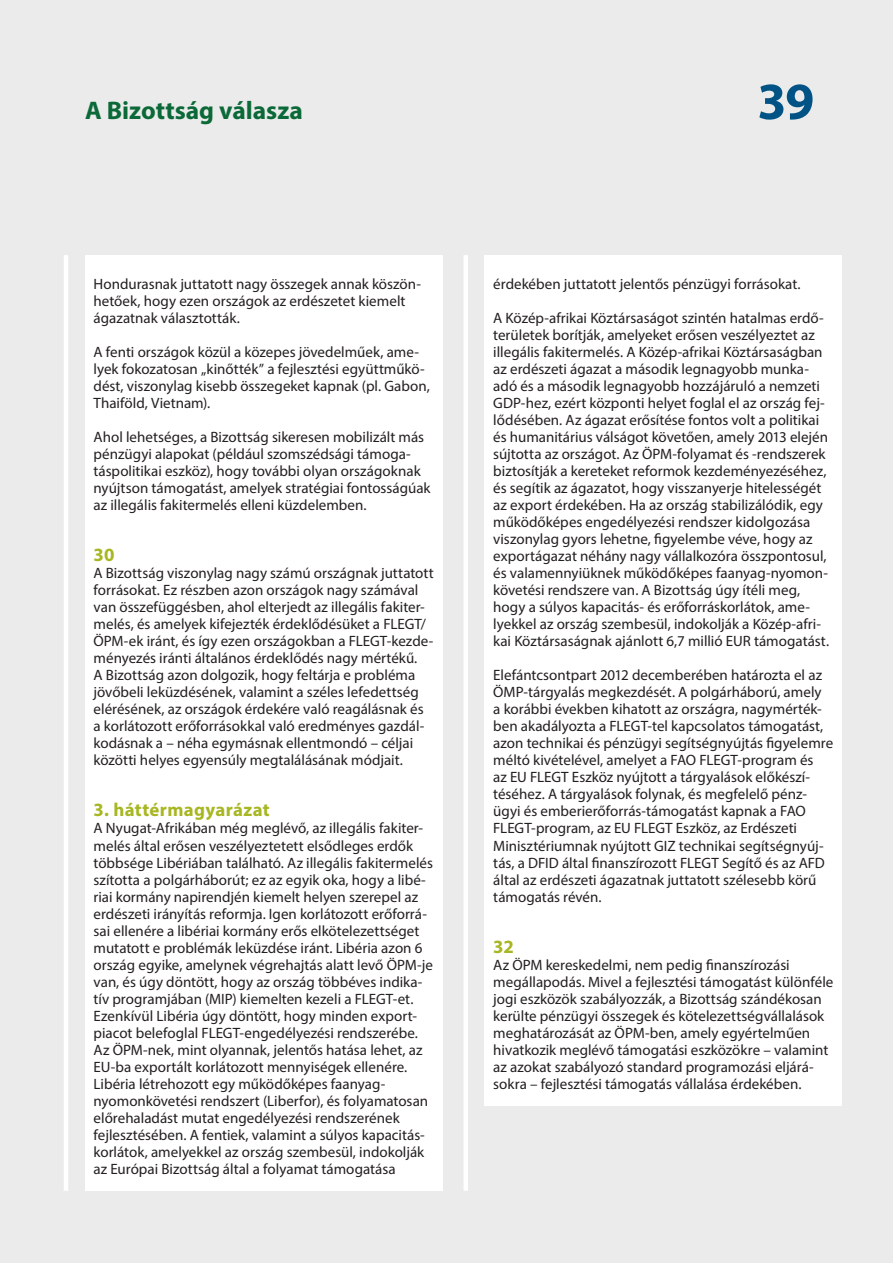
<style>
.page{position:relative;width:893px;height:1263px;background:#ebebeb}
.page>*{position:absolute;margin:0;border:0;box-sizing:border-box;transform-origin:0 0}
.t1{font:700 52.5px "Myriad Pro";color:#015386}
.t2{font:700 25.5px "Myriad Pro";color:#0b6938}
.K_03_-_REP_CHIFFRE{font:700 18.75px "Myriad Pro";letter-spacing:.015em;color:#a7b621}
.K_04_-_REP_TEXTE_COU{font:15px/17px "Myriad Pro";color:#231f20}
</style>
<div class="page">
<hr style="left:64px;top:255px;width:4px;height:936px;background:#fff">
<div style="left:463px;top:255px;width:5px;height:936px;background:#fff"></div>
<div style="left:485px;top:255px;width:357px;height:851px;background:#fff"></div>
<div style="left:85px;top:255px;width:357px;height:936px;background:#fff"></div>
<h2 class="t2" style="left:85px;top:94px;width:219px">A Bizottság válasza</h2>
<h1 class="t1" style="left:757px;top:67px;width:58px">39</h1>
<p class="K_04_-_REP_TEXTE_COU" style="left:94px;top:275px;width:329px">Hondurasnak juttatott nagy összegek annak köszön&shy;hetőek, hogy ezen országok az erdészetet kiemelt ágazatnak választották.</p>
<p class="K_04_-_REP_TEXTE_COU" style="left:94px;top:343px;width:338px">A fenti országok közül a közepes jövedelműek, ame&shy;lyek fokozatosan „kinőtték” a fejlesztési együttműkö&shy;dést, viszonylag kisebb összegeket kapnak (pl. Gabon, Thaiföld, Vietnam).</p>
<p class="K_04_-_REP_TEXTE_COU" style="left:94px;top:428px;width:339px">Ahol lehetséges, a Bizottság sikeresen mobilizált más pénzügyi alapokat (például szomszédsági támoga&shy;táspolitikai eszköz), hogy további olyan országoknak nyújtson támogatást, amelyek stratégiai fontosságúak az illegális fakitermelés elleni küzdelemben.</p>
<p class="K_03_-_REP_CHIFFRE" style="left:94px;top:543px;width:22px">30</p>
<p class="K_04_-_REP_TEXTE_COU" style="left:94px;top:565px;width:342px">A Bizottság viszonylag nagy számú országnak juttatott forrásokat. Ez részben azon országok nagy számával van összefüggésben, ahol elterjedt az illegális fakiter&shy;melés, és amelyek kifejezték érdeklődésüket a FLEGT/ ÖPM‑ek iránt, és így ezen országokban a FLEGT‑kezde&shy;ményezés iránti általános érdeklődés nagy mértékű.<br>A Bizottság azon dolgozik, hogy feltárja e probléma jövőbeli leküzdésének, valamint a széles lefedettség elérésének, az országok érdekére való reagálásnak és a korlátozott erőforrásokkal való eredményes gazdál&shy;kodásnak a – néha egymásnak ellentmondó – céljai közötti helyes egyensúly megtalálásának módjait.</p>
<p class="K_03_-_REP_CHIFFRE" style="left:94px;top:798px;width:178px">3. háttérmagyarázat</p>
<p class="K_04_-_REP_TEXTE_COU" style="left:94px;top:820px;width:341px">A Nyugat‑Afrikában még meglévő, az illegális fakiter&shy;melés által erősen veszélyeztetett elsődleges erdők többsége Libériában található. Az illegális fakitermelés szította a polgárháborút; ez az egyik oka, hogy a libé&shy;riai kormány napirendjén kiemelt helyen szerepel az erdészeti irányítás reformja. Igen korlátozott erőforrá&shy;sai ellenére a libériai kormány erős elkötelezettséget mutatott e problémák leküzdése iránt. Libéria azon 6 ország egyike, amelynek végrehajtás alatt levő ÖPM‑je van, és úgy döntött, hogy az ország többéves indika&shy;tív programjában (MIP) kiemelten kezeli a FLEGT‑et.<br>Ezenkívül Libéria úgy döntött, hogy minden export&shy;piacot belefoglal FLEGT‑engedélyezési rendszerébe.<br>Az ÖPM‑nek, mint olyannak, jelentős hatása lehet, az EU‑ba exportált korlátozott mennyiségek ellenére.<br>Libéria létrehozott egy működőképes faanyag‑- nyomonkövetési rendszert (Liberfor), és folyamatosan előrehaladást mutat engedélyezési rendszerének fejlesztésében. A fentiek, valamint a súlyos kapacitás&shy;korlátok, amelyekkel az ország szembesül, indokolják az Európai Bizottság által a folyamat támogatása</p>
<p class="K_04_-_REP_TEXTE_COU" style="left:493px;top:275px;width:309px">érdekében juttatott jelentős pénzügyi forrásokat.</p>
<p class="K_04_-_REP_TEXTE_COU" style="left:493px;top:309px;width:337px">A Közép‑afrikai Köztársaságot szintén hatalmas erdő&shy;területek borítják, amelyeket erősen veszélyeztet az illegális fakitermelés. A Közép‑afrikai Köztársaságban az erdészeti ágazat a második legnagyobb munka&shy;adó és a második legnagyobb hozzájáruló a nemzeti GDP‑hez, ezért központi helyet foglal el az ország fej&shy;lődésében. Az ágazat erősítése fontos volt a politikai és humanitárius válságot követően, amely 2013 elején sújtotta az országot. Az ÖPM‑folyamat és -rendszerek biztosítják a kereteket reformok kezdeményezéséhez, és segítik az ágazatot, hogy visszanyerje hitelességét az export érdekében. Ha az ország stabilizálódik, egy működőképes engedélyezési rendszer kidolgozása viszonylag gyors lehetne, figyelembe véve, hogy az exportágazat néhány nagy vállalkozóra összpontosul, és valamennyiüknek működőképes faanyag‑nyomon&shy;követési rendszere van. A Bizottság úgy ítéli meg, hogy a súlyos kapacitás- és erőforráskorlátok, ame&shy;lyekkel az ország szembesül, indokolják a Közép‑afri&shy;kai Köztársaságnak ajánlott 6,7 millió EUR támogatást.</p>
<p class="K_04_-_REP_TEXTE_COU" style="left:493px;top:667px;width:341px">Elefántcsontpart 2012 decemberében határozta el az ÖMP‑tárgyalás megkezdését. A polgárháború, amely<br>a korábbi években kihatott az országra, nagymérték&shy;ben akadályozta a FLEGT‑tel kapcsolatos támogatást, azon technikai és pénzügyi segítségnyújtás figyelemre méltó kivételével, amelyet a FAO FLEGT‑program és<br>az EU FLEGT Eszköz nyújtott a tárgyalások előkészí&shy;téséhez. A tárgyalások folynak, és megfelelő pénz&shy;ügyi és emberierőforrás‑támogatást kapnak a FAO FLEGT‑program, az EU FLEGT Eszköz, az Erdészeti Minisztériumnak nyújtott GIZ technikai segítségnyúj&shy;tás, a DFID által finanszírozott FLEGT Segítő és az AFD által az erdészeti ágazatnak juttatott szélesebb körű támogatás révén.</p>
<p class="K_03_-_REP_CHIFFRE" style="left:493px;top:934px;width:22px">32</p>
<p class="K_04_-_REP_TEXTE_COU" style="left:493px;top:956px;width:342px">Az ÖPM kereskedelmi, nem pedig finanszírozási megállapodás. Mivel a fejlesztési támogatást különféle jogi eszközök szabályozzák, a Bizottság szándékosan kerülte pénzügyi összegek és kötelezettségvállalások meghatározását az ÖPM‑ben, amely egyértelműen hivatkozik meglévő támogatási eszközökre – valamint az azokat szabályozó standard programozási eljárá&shy;sokra – fejlesztési támogatás vállalása érdekében.</p>
</div>
